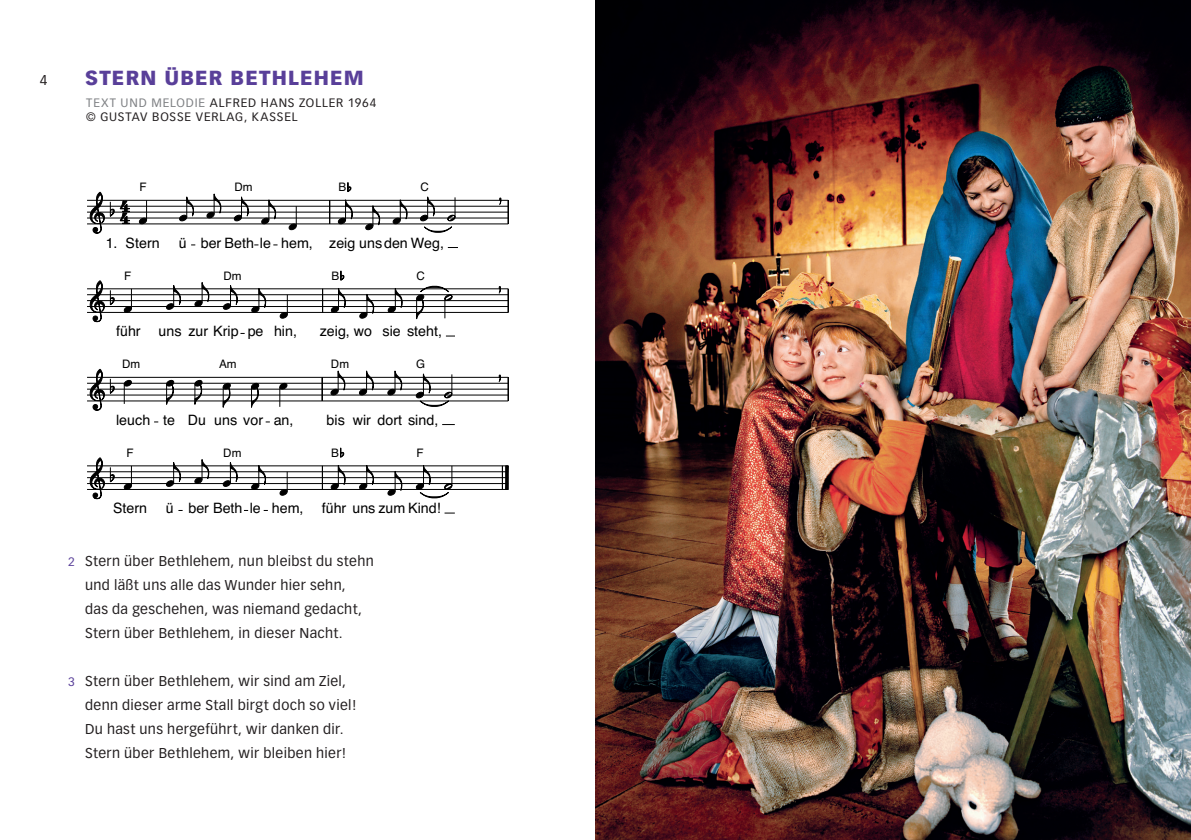
<style>
.page{position:relative;width:1191px;height:840px;background:#fff}
.page>*{position:absolute;margin:0;border:0;box-sizing:border-box;transform-origin:0 0}
.kapitel{font:900 20px "Vectora LH";letter-spacing:.055em;color:#593f99}
.t1{font:14.2px "Helvetica";color:#000}
.text{font:14px/24px "Vectora LH";letter-spacing:.025em;color:#231f20}
.kapitel-2{font:12px "Vectora LH";letter-spacing:.075em;color:#231f20}
.t2{font:11.6px "Helvetica";color:#000}
.s1{color:#808285}
.s2{font-size:12px;color:#593f99}
</style>
<div class="page">
<hr style="left:87px;top:488px;width:421px;height:1px;background:#000">
<hr style="left:87px;top:483px;width:421px;height:1px;background:#000">
<hr style="left:87px;top:477px;width:421px;height:1px;background:#000">
<hr style="left:87px;top:471px;width:421px;height:1px;background:#000">
<hr style="left:87px;top:465px;width:421px;height:1px;background:#000">
<svg style="left:89px;top:457px;width:26px;height:43px"></svg>
<svg style="left:123px;top:465px;width:9px;height:25px"></svg>
<svg style="left:165px;top:462px;width:18px;height:28px"></svg>
<svg style="left:194px;top:459px;width:16px;height:31px"></svg>
<svg style="left:222px;top:462px;width:16px;height:28px"></svg>
<svg style="left:244px;top:465px;width:24px;height:25px"></svg>
<svg style="left:279px;top:471px;width:9px;height:25px"></svg>
<svg style="left:322px;top:447px;width:24px;height:43px"></svg>
<svg style="left:358px;top:465px;width:16px;height:25px"></svg>
<svg style="left:387px;top:465px;width:16px;height:31px"></svg>
<svg style="left:415px;top:465px;width:94px;height:48px"></svg>
<svg style="left:505px;top:465px;width:4px;height:24px"></svg>
<hr style="left:87px;top:400px;width:421px;height:1px;background:#000">
<hr style="left:87px;top:394px;width:421px;height:1px;background:#000">
<hr style="left:87px;top:388px;width:421px;height:1px;background:#000">
<hr style="left:87px;top:382px;width:421px;height:1px;background:#000">
<hr style="left:87px;top:376px;width:421px;height:1px;background:#000">
<svg style="left:89px;top:368px;width:26px;height:43px"></svg>
<svg style="left:123px;top:376px;width:9px;height:27px"></svg>
<svg style="left:164px;top:376px;width:11px;height:29px"></svg>
<svg style="left:192px;top:376px;width:11px;height:29px"></svg>
<svg style="left:221px;top:376px;width:10px;height:32px"></svg>
<svg style="left:249px;top:376px;width:11px;height:32px"></svg>
<svg style="left:279px;top:377px;width:9px;height:29px"></svg>
<svg style="left:322px;top:377px;width:1px;height:23px"></svg>
<svg style="left:330px;top:370px;width:16px;height:32px"></svg>
<svg style="left:358px;top:370px;width:16px;height:32px"></svg>
<svg style="left:387px;top:370px;width:16px;height:32px"></svg>
<svg style="left:442px;top:424px;width:13px;height:1px"></svg>
<svg style="left:415px;top:373px;width:61px;height:34px"></svg>
<svg style="left:497px;top:374px;width:4px;height:9px"></svg>
<svg style="left:508px;top:377px;width:1px;height:24px"></svg>
<hr style="left:87px;top:312px;width:421px;height:1px;background:#000">
<hr style="left:87px;top:306px;width:421px;height:1px;background:#000">
<hr style="left:87px;top:300px;width:421px;height:1px;background:#000">
<hr style="left:87px;top:294px;width:421px;height:1px;background:#000">
<hr style="left:87px;top:288px;width:421px;height:1px;background:#000">
<svg style="left:89px;top:280px;width:26px;height:43px"></svg>
<svg style="left:123px;top:288px;width:9px;height:25px"></svg>
<svg style="left:166px;top:285px;width:15px;height:28px"></svg>
<svg style="left:194px;top:282px;width:16px;height:31px"></svg>
<svg style="left:222px;top:285px;width:23px;height:49px"></svg>
<svg style="left:251px;top:288px;width:16px;height:25px"></svg>
<svg style="left:279px;top:294px;width:9px;height:25px"></svg>
<svg style="left:322px;top:270px;width:24px;height:43px"></svg>
<svg style="left:359px;top:288px;width:16px;height:31px"></svg>
<svg style="left:387px;top:288px;width:16px;height:25px"></svg>
<svg style="left:414px;top:285px;width:62px;height:35px"></svg>
<svg style="left:498px;top:286px;width:3px;height:8px"></svg>
<svg style="left:508px;top:288px;width:1px;height:24px"></svg>
<hr style="left:87px;top:223px;width:421px;height:1px;background:#000">
<hr style="left:87px;top:217px;width:421px;height:1px;background:#000">
<hr style="left:87px;top:211px;width:421px;height:1px;background:#000">
<hr style="left:87px;top:206px;width:421px;height:1px;background:#000">
<hr style="left:87px;top:200px;width:421px;height:1px;background:#000">
<svg style="left:89px;top:191px;width:41px;height:43px"></svg>
<svg style="left:138px;top:200px;width:9px;height:25px"></svg>
<svg style="left:179px;top:196px;width:16px;height:49px"></svg>
<svg style="left:206px;top:193px;width:16px;height:32px"></svg>
<svg style="left:233px;top:196px;width:44px;height:49px"></svg>
<svg style="left:288px;top:206px;width:9px;height:25px"></svg>
<svg style="left:329px;top:182px;width:24px;height:43px"></svg>
<svg style="left:365px;top:199px;width:16px;height:32px"></svg>
<svg style="left:392px;top:199px;width:16px;height:26px"></svg>
<svg style="left:419px;top:196px;width:59px;height:37px"></svg>
<svg style="left:498px;top:197px;width:4px;height:9px"></svg>
<svg style="left:508px;top:200px;width:1px;height:24px"></svg>
<img style="left:595px;top:0;width:596px;height:839px">
<p class="text" style="left:40px;top:68px;width:9px">4</p>
<p class="kapitel" style="left:85px;top:65px;width:280px">STERN ÜBER BETHLEHEM</p>
<p class="kapitel-2" style="left:86px;top:96px;width:292px"><span class="s1">TEXT UND MELODIE</span> ALFRED HANS ZOLLER 1964</p>
<p class="kapitel-2" style="left:86px;top:110px;width:213px">© GUSTAV BOSSE VERLAG, KASSEL</p>
<p class="t2" style="left:139px;top:178px;width:9px">F</p>
<p class="t2" style="left:234px;top:178px;width:20px">Dm</p>
<p class="t2" style="left:338px;top:178px;width:9px">B</p>
<p class="t2" style="left:420px;top:178px;width:10px">C</p>
<p class="t1" style="left:106px;top:231px;width:56px">1. Stern</p>
<p class="t1" style="left:179px;top:231px;width:266px">ü ber Beth le hem, zeig unsden Weg,</p>
<p class="t2" style="left:124px;top:267px;width:9px">F</p>
<p class="t2" style="left:223px;top:267px;width:20px">Dm</p>
<p class="t2" style="left:331px;top:267px;width:9px">B</p>
<p class="t2" style="left:416px;top:267px;width:10px">C</p>
<p class="t1" style="left:116px;top:320px;width:26px">führ</p>
<p class="t2" style="left:122px;top:355px;width:20px">Dm</p>
<p class="t1" style="left:159px;top:320px;width:82px">uns zur Krip</p>
<p class="t2" style="left:219px;top:355px;width:19px">Am</p>
<p class="t1" style="left:248px;top:320px;width:51px">pe hin,</p>
<p class="t1" style="left:320px;top:320px;width:124px">zeig, wo sie steht,</p>
<p class="t2" style="left:331px;top:355px;width:20px">Dm</p>
<p class="t2" style="left:416px;top:355px;width:11px">G</p>
<p class="t1" style="left:116px;top:408px;width:36px">leuch</p>
<p class="t2" style="left:126px;top:443px;width:9px">F</p>
<p class="t1" style="left:163px;top:408px;width:132px">te Du uns vor an,</p>
<p class="t2" style="left:223px;top:443px;width:20px">Dm</p>
<p class="t1" style="left:326px;top:408px;width:20px">bis</p>
<p class="t1" style="left:353px;top:408px;width:87px">wir dort sind,</p>
<p class="t2" style="left:331px;top:443px;width:9px">B</p>
<p class="t2" style="left:416px;top:443px;width:9px">F</p>
<p class="t1" style="left:113px;top:497px;width:36px">Stern</p>
<p class="t1" style="left:166px;top:497px;width:78px">ü ber Beth</p>
<p class="t1" style="left:250px;top:497px;width:55px">le hem,</p>
<p class="t1" style="left:322px;top:497px;width:120px">führ uns zum Kind!</p>
<p class="text" style="left:85px;top:548px;width:290px;text-indent:-17px"><span class="s2">2</span> Stern über Bethlehem, nun bleibst du stehn und läßt uns alle das Wunder hier sehn,<br>das da geschehen, was niemand gedacht, Stern über Bethlehem, in dieser Nacht.</p>
<p class="text" style="left:85px;top:668px;width:273px;text-indent:-17px"><span class="s2">3</span> Stern über Bethlehem, wir sind am Ziel, denn dieser arme Stall birgt doch so viel!</p>
<p class="text" style="left:85px;top:716px;width:260px">Du hast uns hergeführt, wir danken dir.</p>
<p class="text" style="left:85px;top:740px;width:263px">Stern über Bethlehem, wir bleiben hier!</p>
</div>
